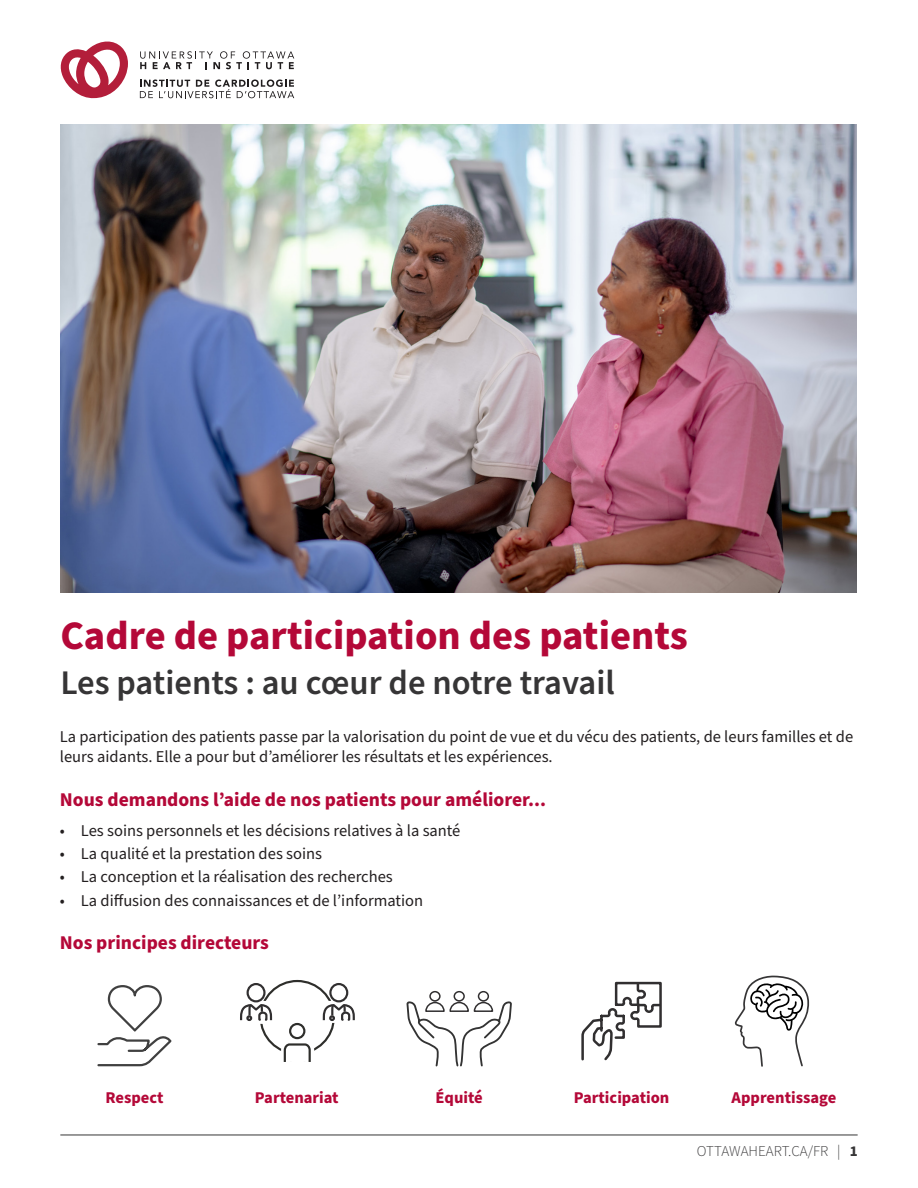
<style>
.page{position:relative;width:918px;height:1188px;background:#fff}
.page>*{position:absolute;margin:0;border:0;box-sizing:border-box;transform-origin:0 0}
.t1{font:700 40.5px "Source Sans Pro";color:#b40838}
.t2{font:600 34.5px "Source Sans Pro";color:#363536}
.t3{font:700 19.5px "Source Sans Pro";color:#b40838}
.Body{font:16.5px/19.8px "Source Sans Pro";color:#231f20}
.t4{font:700 16.5px "Source Sans Pro";color:#b40838}
.t5{font:300 15px "Source Sans Pro";color:#363536}
.s1{font-weight:700}
</style>
<div class="page">
<hr style="left:60px;top:1135px;width:798px;height:1px;background:#363536">
<svg style="left:61px;top:42px;width:67px;height:56px"></svg>
<svg style="left:140px;top:80px;width:154px;height:18px"></svg>
<svg style="left:140px;top:51px;width:154px;height:18px"></svg>
<img style="left:60px;top:124px;width:797px;height:469px">
<div style="left:247px;top:980px;width:18px;height:18px;border:1px solid #fff;border-radius:50%"></div>
<div style="left:289px;top:1022px;width:18px;height:18px;border:2px solid #fff;border-radius:50%"></div>
<div style="left:289px;top:1023px;width:16px;height:16px;border:2px solid #2e2e2b;border-radius:50%"></div>
<svg style="left:281px;top:1043px;width:34px;height:19px"></svg>
<div style="left:330px;top:980px;width:17px;height:18px;border:1px solid #fff;border-radius:50%"></div>
<svg style="left:322px;top:982px;width:33px;height:42px"></svg>
<svg style="left:240px;top:982px;width:33px;height:42px"></svg>
<svg style="left:581px;top:981px;width:81px;height:80px"></svg>
<svg style="left:735px;top:976px;width:74px;height:91px"></svg>
<svg style="left:97px;top:985px;width:75px;height:82px"></svg>
<svg style="left:406px;top:990px;width:106px;height:77px"></svg>
<p class="t1" style="left:60px;top:608px;width:629px">Cadre de participation des patients</p>
<p class="t2" style="left:60px;top:659px;width:556px">Les patients : au cœur de notre travail</p>
<p class="Body" style="left:60px;top:727px;width:795px">La participation des patients passe par la valorisation du point de vue et du vécu des patients, de leurs familles et de leurs aidants. Elle a pour but d’améliorer les résultats et les expériences.</p>
<h1 class="t3" style="left:60px;top:786px;width:488px">Nous demandons l’aide de nos patients pour améliorer...</h1>
<p class="Body" style="left:60px;top:821px;width:402px">• Les soins personnels et les décisions relatives à la santé</p>
<p class="Body" style="left:60px;top:844px;width:264px">• La qualité et la prestation des soins</p>
<p class="Body" style="left:60px;top:867px;width:334px">• La conception et la réalisation des recherches</p>
<p class="Body" style="left:60px;top:891px;width:365px">• La diffusion des connaissances et de l’information</p>
<h1 class="t3" style="left:60px;top:930px;width:211px">Nos principes directeurs</h1>
<h2 class="t4" style="left:105px;top:1086px;width:60px">Respect</h2>
<h2 class="t4" style="left:255px;top:1086px;width:85px">Partenariat</h2>
<h2 class="t4" style="left:436px;top:1086px;width:49px">Équité</h2>
<h2 class="t4" style="left:574px;top:1086px;width:97px">Participation</h2>
<h2 class="t4" style="left:732px;top:1086px;width:106px">Apprentissage</h2>
<p class="t5" style="left:697px;top:1141px;width:162px">OTTAWAHEART.CA/FR | <span class="s1">1</span></p>
</div>
